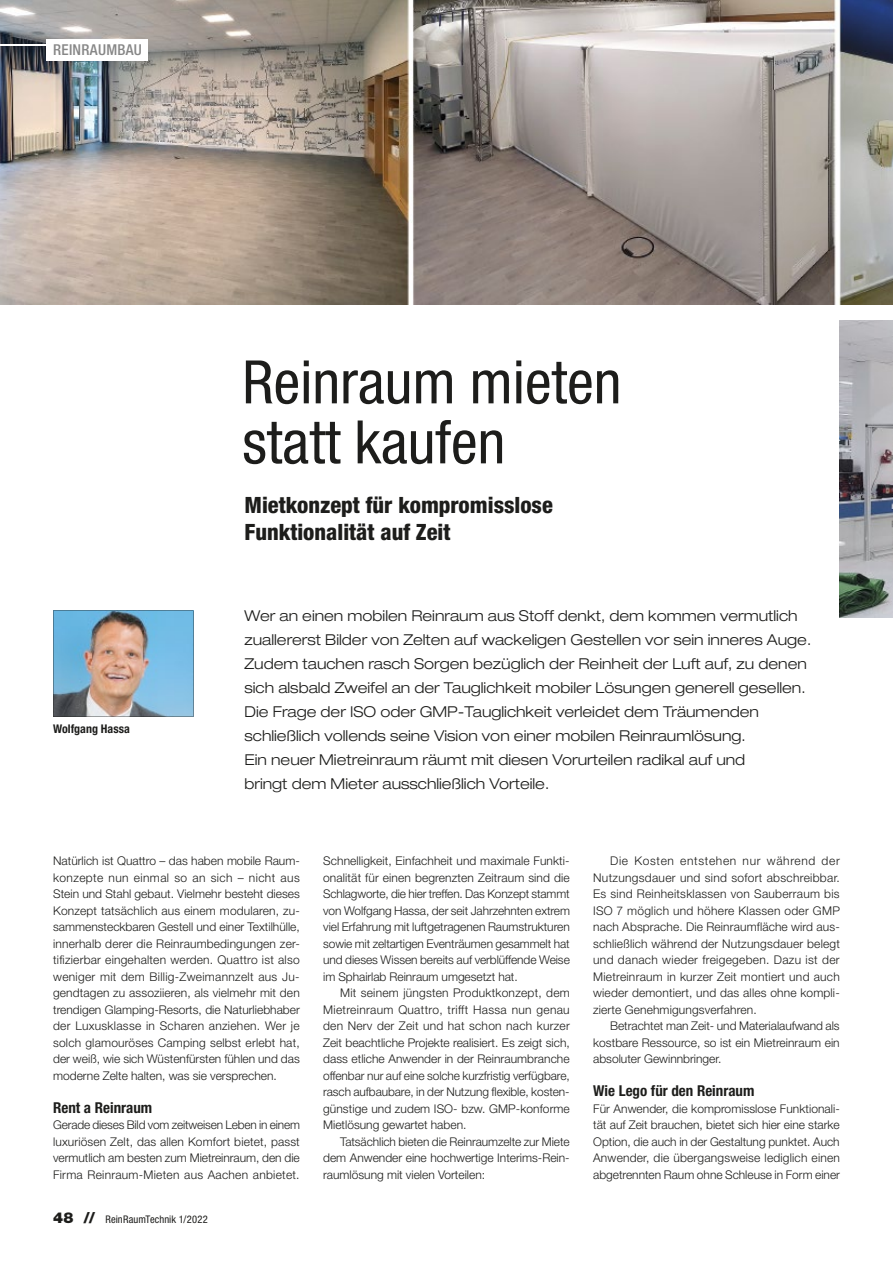
<style>
.page{position:relative;width:893px;height:1263px;background:#fff}
.page>*{position:absolute;margin:0;border:0;box-sizing:border-box;transform-origin:0 0}
.t1{font:condensed 60px/60px "Helvetica Neue LT Std";color:#1d1d1b}
.t2{font:800 condensed 22.5px/27px "Helvetica Neue LT Std";color:#1d1d1b}
.t3{font:300 expanded 15px/24px "Helvetica Neue LT Std";color:#1d1d1b}
.t4{font:700 condensed 15px "Helvetica Neue LT Std";color:#1d1d1b}
.t5{font:500 condensed 15px "Helvetica Neue LT Std";letter-spacing:.02em;color:#878787}
.t6{font:300 12px/16.5px "Helvetica Neue LT Std";color:#1d1d1b;text-align:justify}
.t7{font:700 condensed 12px "Helvetica Neue LT Std";color:#1d1d1b}
.t8{font:condensed 10.5px "Helvetica Neue LT Std";letter-spacing:.01em;color:#1d1d1b}
.s1{font-weight:900;font-stretch:normal;font-size:15px}
</style>
<div class="page">
<img style="left:0;top:0;width:893px;height:304px">
<img style="left:53px;top:611px;width:140px;height:106px">
<div style="left:47px;top:39px;width:101px;height:22px;background:#fff"></div>
<img style="left:840px;top:321px;width:53px;height:297px">
<hr style="left:0;top:45px;width:47px;height:1px;background:#fff">
<p class="t5" style="left:53px;top:41px;width:90px">REINRAUMBAU</p>
<p class="t7" style="left:53px;top:722px;width:78px">Wolfgang Hassa</p>
<h1 class="t1" style="left:242px;top:352px;width:381px">Reinraum mieten statt kaufen</h1>
<h2 class="t2" style="left:244px;top:491px;width:310px">Mietkonzept für kompromisslose<br>Funktionalität auf Zeit</h2>
<p class="t3" style="left:244px;top:603px;width:568px">Wer an einen mobilen Reinraum aus Stoff denkt, dem kommen vermutlich zuallererst Bilder von Zelten auf wackeligen Gestellen vor sein inneres Auge.<br>Zudem tauchen rasch Sorgen bezüglich der Reinheit der Luft auf, zu denen sich alsbald Zweifel an der Tauglichkeit mobiler Lösungen generell gesellen.<br>Die Frage der ISO oder GMP-Tauglichkeit verleidet dem Träumenden schließlich vollends seine Vision von einer mobilen Reinraumlösung.<br>Ein neuer Mietreinraum räumt mit diesen Vorurteilen radikal auf und<br>bringt dem Mieter ausschließlich Vorteile.</p>
<p class="t6" style="left:53px;top:853px;width:248px">Natürlich ist Quattro – das haben mobile Raum&shy;konzepte nun einmal so an sich – nicht aus Stein und Stahl gebaut. Vielmehr besteht dieses Konzept tatsächlich aus einem modularen, zu&shy;sammensteckbaren Gestell und einer Textilhülle, innerhalb derer die Reinraumbedingungen zer&shy;tifizierbar eingehalten werden. Quattro ist also weniger mit dem Billig-Zweimannzelt aus Ju&shy;gendtagen zu assoziieren, als vielmehr mit den trendigen Glamping-Resorts, die Naturliebhaber der Luxusklasse in Scharen anziehen. Wer je solch glamouröses Camping selbst erlebt hat, der weiß, wie sich Wüstenfürsten fühlen und das moderne Zelte halten, was sie versprechen.</p>
<p class="t4" style="left:53px;top:1098px;width:101px">Rent a Reinraum</p>
<p class="t6" style="left:53px;top:1117px;width:248px">Gerade dieses Bild vom zeitweisen Leben in einem luxuriösen Zelt, das allen Komfort bietet, passt vermutlich am besten zum Mietreinraum, den die Firma Reinraum-Mieten aus Aachen anbietet.</p>
<p class="t8" style="left:53px;top:1213px;width:156px"><span class="s1">48 //</span> ReinRaumTechnik 1/2022</p>
<p class="t6" style="left:323px;top:853px;width:248px">Schnelligkeit, Einfachheit und maximale Funkti&shy;onalität für einen begrenzten Zeitraum sind die Schlagworte, die hier treffen. Das Konzept stammt von Wolfgang Hassa, der seit Jahrzehnten extrem viel Erfahrung mit luftgetragenen Raumstrukturen sowie mit zeltartigen Eventräumen gesammelt hat und dieses Wissen bereits auf verblüffende Weise im Sphairlab Reinraum umgesetzt hat.</p>
<p class="t6" style="left:323px;top:985px;width:248px;text-indent:17px">Mit seinem jüngsten Produktkonzept, dem Mietreinraum Quattro, trifft Hassa nun genau den Nerv der Zeit und hat schon nach kurzer Zeit beachtliche Projekte realisiert. Es zeigt sich, dass etliche Anwender in der Reinraumbranche offenbar nur auf eine solche kurzfristig verfügbare, rasch aufbaubare, in der Nutzung flexible, kosten&shy;günstige und zudem ISO- bzw. GMP-konforme Mietlösung gewartet haben.</p>
<p class="t6" style="left:323px;top:1133px;width:248px;text-indent:17px">Tatsächlich bieten die Reinraumzelte zur Miete dem Anwender eine hochwertige Interims-Rein&shy;raumlösung mit vielen Vorteilen:</p>
<p class="t6" style="left:593px;top:853px;width:248px;text-indent:17px">Die Kosten entstehen nur während der Nutzungsdauer und sind sofort abschreibbar.<br>Es sind Reinheitsklassen von Sauberraum bis ISO 7 möglich und höhere Klassen oder GMP nach Absprache. Die Reinraumfläche wird aus&shy;schließlich während der Nutzungsdauer belegt und danach wieder freigegeben. Dazu ist der Mietreinraum in kurzer Zeit montiert und auch wieder demontiert, und das alles ohne kompli&shy;zierte Genehmigungsverfahren.</p>
<p class="t6" style="left:593px;top:1018px;width:248px;text-indent:17px">Betrachtet man Zeit- und Materialaufwand als kostbare Ressource, so ist ein Mietreinraum ein absoluter Gewinnbringer.</p>
<p class="t4" style="left:593px;top:1082px;width:163px">Wie Lego für den Reinraum</p>
<p class="t6" style="left:593px;top:1100px;width:248px">Für Anwender, die kompromisslose Funktionali&shy;tät auf Zeit brauchen, bietet sich hier eine starke Option, die auch in der Gestaltung punktet. Auch Anwender, die übergangsweise lediglich einen abgetrennten Raum ohne Schleuse in Form einer</p>
</div>
